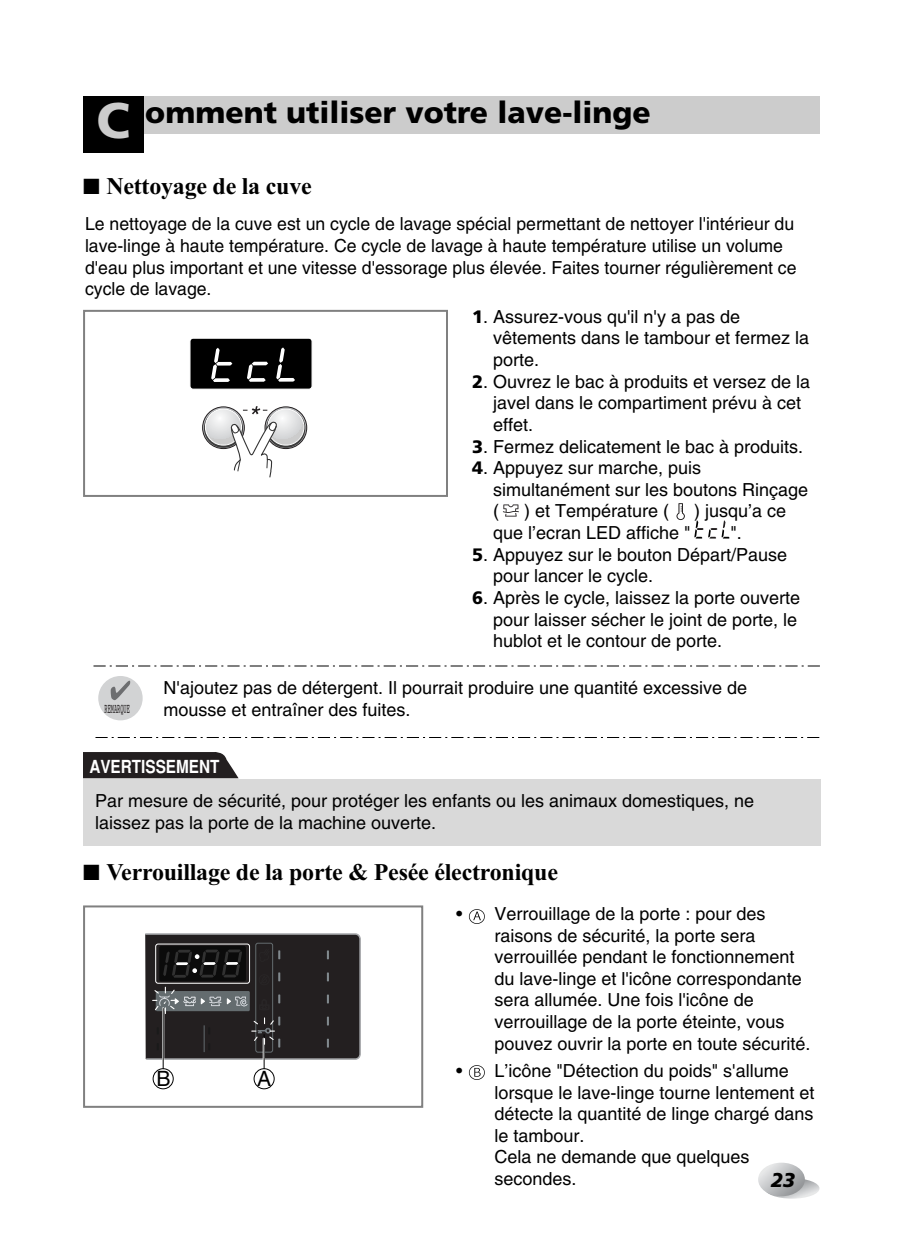
<style>
.page{position:relative;width:906px;height:1246px;background:#fff}
.page>*{position:absolute;margin:0;border:0;box-sizing:border-box;transform-origin:0 0}
.t1{font:900 30px "Frutiger";color:#000}
.t2{font:700 24px "Times New Roman";letter-spacing:-.01em;color:#000}
.t3{font:21.2px "Helvetica";color:#000}
.t4{font:italic 900 20px "Frutiger";color:#000}
.t5{font:18px/21.6px "Helvetica";color:#000}
.t6{font:700 18px "Helvetica";color:#fff;scale:.85 1}
.t7{font:14px "Courier";letter-spacing:-.005em;color:#231f20;scale:.38 1}
.s1{font-size:50px;color:#ccc}
.s2{font-family:"Frutiger";font-weight:900}
</style>
<div class="page">
<svg style="left:765px;top:1178px;width:55px;height:21px"></svg>
<svg style="left:758px;top:1163px;width:47px;height:33px"></svg>
<div style="left:83px;top:96px;width:736px;height:37px;background:#ccc"></div>
<div style="left:83px;top:96px;width:60px;height:57px;background:#000"></div>
<div style="left:83px;top:310px;width:365px;height:187px;border:2px solid #808080"></div>
<div style="left:189px;top:338px;width:124px;height:52px;background:#000;border:1px solid #fff;border-radius:3px"></div>
<svg style="left:211px;top:348px;width:21px;height:34px"></svg>
<svg style="left:276px;top:347px;width:19px;height:35px"></svg>
<div style="left:202px;top:407px;width:43px;height:42px;border:1px solid #231f20;border-radius:50%"></div>
<div style="left:265px;top:407px;width:42px;height:42px;border:1px solid #231f20;border-radius:50%"></div>
<svg style="left:205px;top:406px;width:99px;height:72px"></svg>
<svg style="left:247px;top:362px;width:21px;height:20px"></svg>
<svg style="left:694px;top:520px;width:36px;height:19px"></svg>
<div style="left:98px;top:676px;width:45px;height:44px;background:#d2d3d4;border-radius:50%"></div>
<svg style="left:111px;top:681px;width:19px;height:19px"></svg>
<svg style="left:94px;top:666px;width:726px;height:1px"></svg>
<svg style="left:96px;top:737px;width:724px;height:1px"></svg>
<div style="left:83px;top:779px;width:737px;height:66px;background:#d9d9d9"></div>
<div style="left:83px;top:752px;width:156px;height:26px;background:#231f20"></div>
<div style="left:83px;top:905px;width:340px;height:203px;border:2px solid #808080"></div>
<div style="left:153px;top:1068px;width:21px;height:21px;border:1px solid #000;border-radius:50%"></div>
<hr style="left:163px;top:1008px;width:1px;height:61px;background:#000">
<hr style="left:264px;top:1035px;width:1px;height:34px;background:#000">
<div style="left:254px;top:1068px;width:21px;height:21px;border:1px solid #000;border-radius:50%"></div>
<svg style="left:145px;top:933px;width:216px;height:127px;background:#312e2f"></svg>
<img style="left:468px;top:909px;width:17px;height:15px">
<img style="left:468px;top:1065px;width:17px;height:15px">
<svg style="left:503px;top:504px;width:16px;height:13px"></svg>
<svg style="left:676px;top:503px;width:9px;height:17px"></svg>
<h1 class="t1" style="left:97px;top:100px;width:556px"><span class="s1">C</span> omment utiliser votre lave-linge</h1>
<h2 class="t2" style="left:83px;top:179px;width:230px">■ Nettoyage de la cuve</h2>
<p class="t5" style="left:85px;top:215px;width:713px">Le nettoyage de la cuve est un cycle de lavage spécial permettant de nettoyer l'intérieur du lave-linge à haute température. Ce cycle de lavage à haute température utilise un volume d'eau plus important et une vitesse d'essorage plus élevée. Faites tourner régulièrement ce cycle de lavage.</p>
<p class="t5" style="left:493px;top:307px;width:318px;text-indent:-21px"><span class="s2">1</span>. Assurez-vous qu'il n'y a pas de vêtements dans le tambour et fermez la porte.</p>
<p class="t5" style="left:493px;top:372px;width:319px;text-indent:-21px"><span class="s2">2</span>. Ouvrez le bac à produits et versez de la javel dans le compartiment prévu à cet effet.</p>
<p class="t5" style="left:472px;top:437px;width:333px"><span class="s2">3</span>. Fermez delicatement le bac à produits.</p>
<p class="t5" style="left:493px;top:459px;width:317px;text-indent:-21px"><span class="s2">4</span>. Appuyez sur marche, puis simultanément sur les boutons Rinçage (</p>
<p class="t5" style="left:524px;top:502px;width:146px">) et Température (</p>
<p class="t5" style="left:694px;top:502px;width:93px">) jusqu’a ce</p>
<p class="t5" style="left:493px;top:524px;width:199px">que l’ecran LED affiche "</p>
<p class="t5" style="left:731px;top:524px;width:13px">".</p>
<p class="t5" style="left:493px;top:546px;width:296px;text-indent:-21px"><span class="s2">5</span>. Appuyez sur le bouton Départ/Pause pour lancer le cycle.</p>
<p class="t5" style="left:493px;top:589px;width:309px;text-indent:-21px"><span class="s2">6</span>. Après le cycle, laissez la porte ouverte pour laisser sécher le joint de porte, le hublot et le contour de porte.</p>
<p class="t5" style="left:164px;top:679px;width:585px">N'ajoutez pas de détergent. Il pourrait produire une quantité excessive de mousse et entraîner des fuites.</p>
<p class="t7" style="left:105px;top:702px;width:68px">REMARQUE</p>
<p class="t6" style="left:89px;top:760px;width:154px">AVERTISSEMENT</p>
<p class="t5" style="left:95px;top:792px;width:661px">Par mesure de sécurité, pour protéger les enfants ou les animaux domestiques, ne laissez pas la porte de la machine ouverte.</p>
<h2 class="t2" style="left:83px;top:864px;width:476px">■ Verrouillage de la porte &amp; Pesée électronique</h2>
<p class="t5" style="left:494px;top:905px;width:318px;text-indent:-38px">• Verrouillage de la porte : pour des raisons de sécurité, la porte sera verrouillée pendant le fonctionnement du lave-linge et l'icône correspondante sera allumée. Une fois l'icône de verrouillage de la porte éteinte, vous pouvez ouvrir la porte en toute sécurité.</p>
<p class="t5" style="left:494px;top:1062px;width:322px;text-indent:-38px">• L’icône "Détection du poids" s'allume lorsque le lave-linge tourne lentement et détecte la quantité de linge chargé dans le tambour.<br>Cela ne demande que quelques secondes.</p>
<p class="t3" style="left:157px;top:1071px;width:16px">B</p>
<p class="t3" style="left:257px;top:1071px;width:16px">A</p>
<p class="t4" style="left:771px;top:1172px;width:26px">23</p>
</div>
